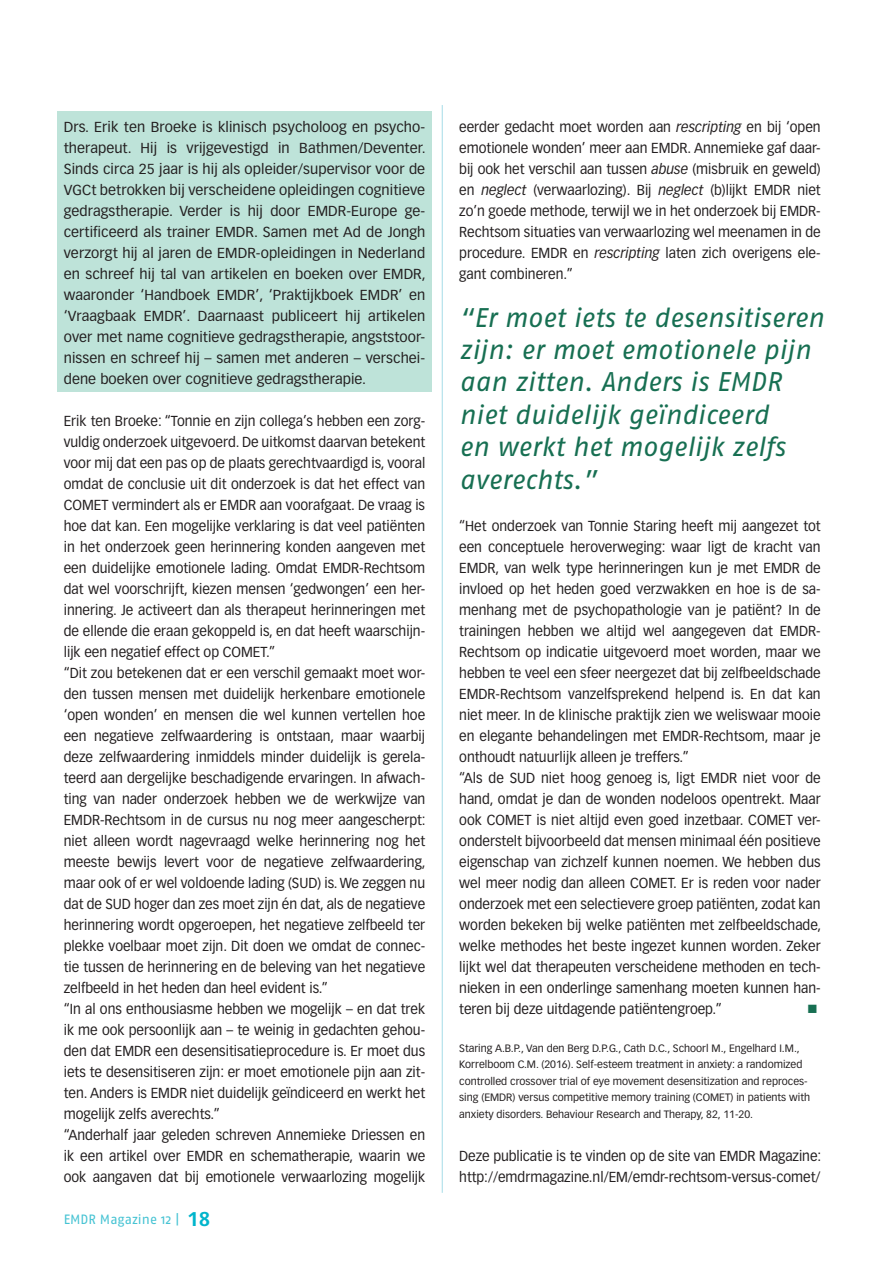
<style>
.page{position:relative;width:893px;height:1263px;background:#fff}
.page>*{position:absolute;margin:0;border:0;box-sizing:border-box;transform-origin:0 0}
.t1{font:italic 27px/32.4px "Fago No";color:#176f52}
.t2{font:14.25px/21px "Vectora LH";color:#231f20;scale:.95 1}
.t3{font:14.25px/21px "Vectora LH";color:#231f20;text-align:justify}
.t4{font:13.5px "Fago No";color:#46c3d3}
.t5{font:10.5px/16.5px "Vectora LH";color:#231f20}
.s1{font-family:"Vectora LH";font-weight:700;font-size:19.5px;color:#00b5cc}
.s2{font-style:italic}
</style>
<div class="page">
<div style="left:57px;top:111px;width:375px;height:281px;background:#bee3d9"></div>
<hr style="left:442px;top:105px;width:1px;height:1088px;background:#a5dce7">
<p class="t3" style="left:64px;top:117px;width:363px">Drs. Erik ten Broeke is klinisch psycholoog en psycho&shy;therapeut. Hij is vrijgevestigd in Bathmen/Deventer.<br>Sinds circa 25 jaar is hij als opleider/supervisor voor de VGCt betrokken bij verscheidene opleidingen cognitieve gedragstherapie. Verder is hij door EMDR-Europe ge&shy;certificeerd als trainer EMDR. Samen met Ad de Jongh verzorgt hij al jaren de EMDR-opleidingen in Nederland en schreef hij tal van artikelen en boeken over EMDR, waaronder ‘Handboek EMDR’, ‘Praktijkboek EMDR’ en ‘Vraagbaak EMDR’. Daarnaast publiceert hij artikelen over met name cognitieve gedragstherapie, angststoor&shy;nissen en schreef hij – samen met anderen – verschei&shy;dene boeken over cognitieve gedragstherapie.</p>
<p class="t2" style="left:64px;top:411px;width:382px">Erik ten Broeke: “Tonnie en zijn collega’s hebben een zorg&shy;vuldig onderzoek uitgevoerd. De uitkomst daarvan betekent voor mij dat een pas op de plaats gerechtvaardigd is, vooral omdat de conclusie uit dit onderzoek is dat het effect van COMET vermindert als er EMDR aan voorafgaat. De vraag is hoe dat kan. Een mogelijke verklaring is dat veel patiënten in het onderzoek geen herinnering konden aangeven met een duidelijke emotionele lading. Omdat EMDR-Rechtsom dat wel voorschrijft, kiezen mensen ‘gedwongen’ een her&shy;innering. Je activeert dan als therapeut herinneringen met de ellende die eraan gekoppeld is, en dat heeft waarschijn&shy;lijk een negatief effect op COMET.”<br>“Dit zou betekenen dat er een verschil gemaakt moet wor&shy;den tussen mensen met duidelijk herkenbare emotionele ‘open wonden’ en mensen die wel kunnen vertellen hoe een negatieve zelfwaardering is ontstaan, maar waarbij deze zelfwaardering inmiddels minder duidelijk is gerela&shy;teerd aan dergelijke beschadigende ervaringen. In afwach&shy;ting van nader onderzoek hebben we de werkwijze van EMDR-Rechtsom in de cursus nu nog meer aangescherpt: niet alleen wordt nagevraagd welke herinnering nog het meeste bewijs levert voor de negatieve zelfwaardering, maar ook of er wel voldoende lading (SUD) is. We zeggen nu dat de SUD hoger dan zes moet zijn én dat, als de negatieve herinnering wordt opgeroepen, het negatieve zelfbeeld ter plekke voelbaar moet zijn. Dit doen we omdat de connec&shy;tie tussen de herinnering en de beleving van het negatieve zelfbeeld in het heden dan heel evident is.”<br>“In al ons enthousiasme hebben we mogelijk – en dat trek ik me ook persoonlijk aan – te weinig in gedachten gehou&shy;den dat EMDR een desensitisatieprocedure is. Er moet dus iets te desensitiseren zijn: er moet emotionele pijn aan zit&shy;ten. Anders is EMDR niet duidelijk geïndiceerd en werkt het mogelijk zelfs averechts.”<br>“Anderhalf jaar geleden schreven Annemieke Driessen en ik een artikel over EMDR en schematherapie, waarin we ook aangaven dat bij emotionele verwaarlozing mogelijk</p>
<p class="t4" style="left:64px;top:1213px;width:148px">EMDR Magazine 12 | <span class="s1">18</span></p>
<p class="t2" style="left:459px;top:117px;width:382px;text-align:justify">eerder gedacht moet worden aan <span class="s2">rescripting</span> en bij ‘open emotionele wonden’ meer aan EMDR. Annemieke gaf daar&shy;bij ook het verschil aan tussen <span class="s2">abuse</span> (misbruik en geweld) en <span class="s2">neglect</span> (verwaarlozing). Bij <span class="s2">neglect</span> (b)lijkt EMDR niet zo’n goede methode, terwijl we in het onderzoek bij EMDR-Rechtsom situaties van verwaarlozing wel meenamen in de procedure. EMDR en <span class="s2">rescripting</span> laten zich overigens ele&shy;gant combineren.”</p>
<h1 class="t1" style="left:459px;top:303px;width:366px">“Er moet iets te desensitiseren zijn: er moet emotionele pijn aan zitten. Anders is EMDR niet duidelijk geïndiceerd<br>en werkt het mogelijk zelfs averechts.”</h1>
<p class="t2" style="left:459px;top:516px;width:382px">“Het onderzoek van Tonnie Staring heeft mij aangezet tot een conceptuele heroverweging: waar ligt de kracht van EMDR, van welk type herinneringen kun je met EMDR de invloed op het heden goed verzwakken en hoe is de sa&shy;menhang met de psychopathologie van je patiënt? In de trainingen hebben we altijd wel aangegeven dat EMDR-Rechtsom op indicatie uitgevoerd moet worden, maar we hebben te veel een sfeer neergezet dat bij zelfbeeldschade EMDR-Rechtsom vanzelfsprekend helpend is. En dat kan niet meer. In de klinische praktijk zien we weliswaar mooie en elegante behandelingen met EMDR-Rechtsom, maar je onthoudt natuurlijk alleen je treffers.”<br>“Als de SUD niet hoog genoeg is, ligt EMDR niet voor de hand, omdat je dan de wonden nodeloos opentrekt. Maar ook COMET is niet altijd even goed inzetbaar. COMET ver&shy;onderstelt bijvoorbeeld dat mensen minimaal één positieve eigenschap van zichzelf kunnen noemen. We hebben dus wel meer nodig dan alleen COMET. Er is reden voor nader onderzoek met een selectievere groep patiënten, zodat kan worden bekeken bij welke patiënten met zelfbeeldschade, welke methodes het beste ingezet kunnen worden. Zeker lijkt wel dat therapeuten verscheidene methoden en tech&shy;nieken in een onderlinge samenhang moeten kunnen han&shy;teren bij deze uitdagende patiëntengroep.”</p>
<p class="t5" style="left:459px;top:1040px;width:352px">Staring A.B.P., Van den Berg D.P.G., Cath D.C., Schoorl M., Engelhard I.M., Korrelboom C.M. (2016). Self-esteem treatment in anxiety: a randomized controlled crossover trial of eye movement desensitization and reproces&shy;sing (EMDR) versus competitive memory training (COMET) in patients with anxiety disorders. Behaviour Research and Therapy, 82, 11-20.</p>
<p class="t2" style="left:459px;top:1146px;width:382px">Deze publicatie is te vinden op de site van EMDR Magazine: http://emdrmagazine.nl/EM/emdr-rechtsom-versus-comet/</p>
</div>
